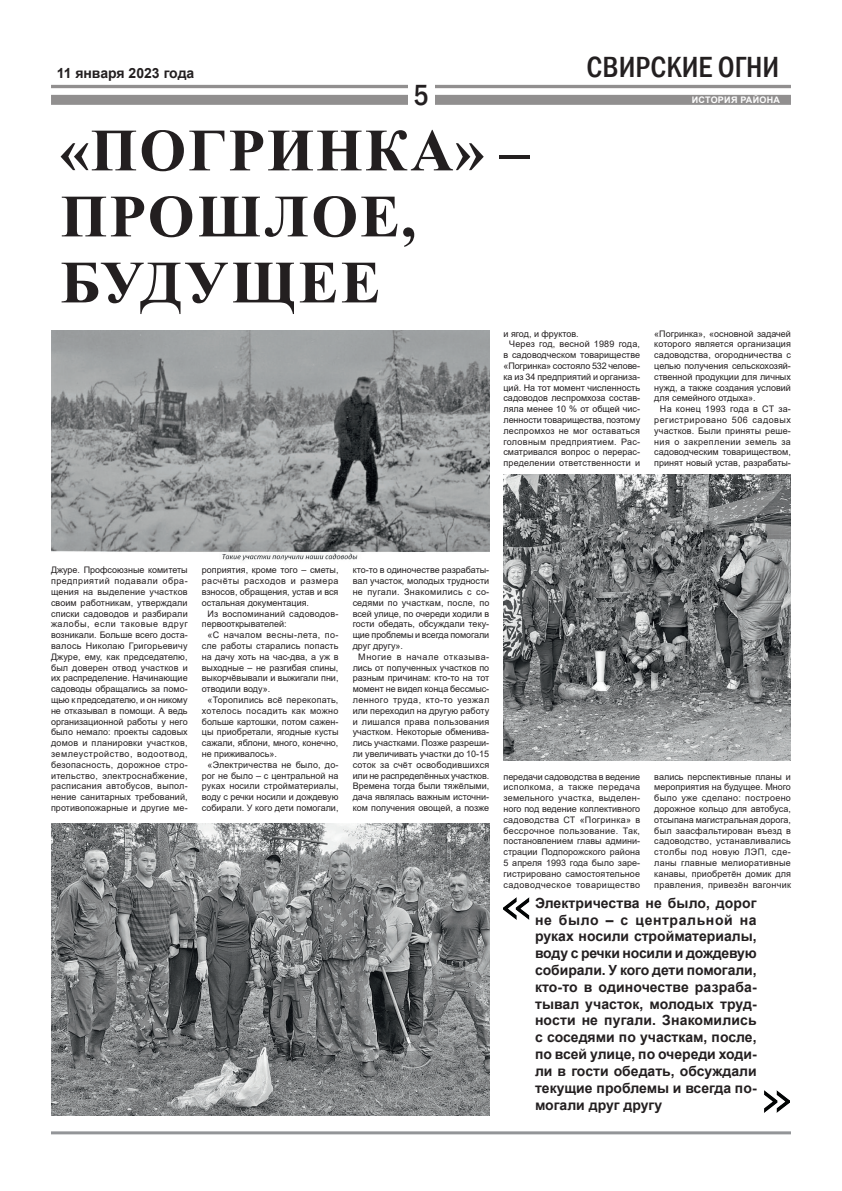
<style>
.page{position:relative;width:842px;height:1191px;background:#fff}
.page>*{position:absolute;margin:0;border:0;box-sizing:border-box;transform-origin:0 0}
.Основной_заголовок{font:700 60px "Times New Roman";letter-spacing:.035em;color:#231f20}
.Основной_текст{font:500 condensed 30px "Franklin Gothic";color:#231f20}
.Основной_текст-2{font:700 14px/16.8px "Arial";color:#231f20;text-align:justify}
.Основной_текст-3{font:9px/10.8px "Arial";color:#231f20;text-align:justify}
.Основной_текст-4{font:700 9px "Arial";letter-spacing:.035em;color:#fff}
</style>
<div class="page">
<hr style="left:51px;top:85px;width:740px;height:3px;background:#231f20">
<div style="left:51px;top:95px;width:740px;height:10px;background:#918f8f"></div>
<div style="left:408px;top:84px;width:27px;height:23px;background:#fff"></div>
<hr style="left:51px;top:1131px;width:740px;height:3px;background:#939598">
<img style="left:51px;top:330px;width:438px;height:231px">
<img style="left:503px;top:475px;width:288px;height:285px">
<img style="left:51px;top:823px;width:438px;height:292px">
<img style="left:503px;top:897px;width:26px;height:22px">
<img style="left:764px;top:1090px;width:25px;height:22px">
<p class="Основной_текст-2" style="left:57px;top:65px;width:139px">11 января 2023 года</p>
<p class="Основной_текст" style="left:414px;top:75px;width:17px">5</p>
<p class="Основной_заголовок" style="left:60px;top:107px;width:472px">«ПОГРИНКА» –</p>
<p class="Основной_заголовок" style="left:61px;top:173px;width:357px">ПРОШЛОЕ,</p>
<p class="Основной_заголовок" style="left:61px;top:239px;width:322px">БУДУЩЕЕ</p>
<p class="Основной_текст" style="left:587px;top:48px;width:194px">СВИРСКИЕ ОГНИ</p>
<p class="Основной_текст-4" style="left:692px;top:94px;width:90px">ИСТОРИЯ РАЙОНА</p>
<p class="Основной_текст-3" style="left:503px;top:328px;width:77px">и ягод, и фруктов.</p>
<p class="Основной_текст-3" style="left:503px;top:339px;width:138px;text-indent:6px">Через год, весной 1989 года, в садоводческом товариществе «Погринка» состояло 532 челове&shy;ка из 34 предприятий и организа&shy;ций. На тот момент численность садоводов леспромхоза состав&shy;ляла менее 10 % от общей чис&shy;ленности товарищества, поэтому леспромхоз не мог оставаться головным предприятием. Рас&shy;сматривался вопрос о перерас&shy;пределении ответственности и</p>
<p class="Основной_текст-3" style="left:654px;top:328px;width:138px">«Погринка», «основной задачей которого является организация садоводства, огородничества с целью получения сельскохозяй&shy;ственной продукции для личных нужд, а также создания условий для семейного отдыха».</p>
<p class="Основной_текст-3" style="left:654px;top:403px;width:138px;text-indent:6px">На конец 1993 года в СТ за&shy;регистрировано 506 садовых участков. Были приняты реше&shy;ния о закреплении земель за садоводческим товариществом, принят новый устав, разрабаты-</p>
<p class="Основной_текст-3" style="left:51px;top:565px;width:138px">Джуре. Профсоюзные комитеты предприятий подавали обра&shy;щения на выделение участков своим работникам, утверждали списки садоводов и разбирали жалобы, если таковые вдруг возникали. Больше всего доста&shy;валось Николаю Григорьевичу Джуре, ему, как председателю, был доверен отвод участков и их распределение. Начинающие садоводы обращались за помо&shy;щью к председателю, и он никому не отказывал в помощи. А ведь организационной работы у него было немало: проекты садовых домов и планировки участков, землеустройство, водоотвод, безопасность, дорожное стро&shy;ительство, электроснабжение, расписания автобусов, выпол&shy;нение санитарных требований, противопожарные и другие ме-</p>
<p class="Основной_текст-3" style="left:202px;top:565px;width:138px">роприятия, кроме того – сметы, расчёты расходов и размера взносов, обращения, устав и вся остальная документация.</p>
<p class="Основной_текст-3" style="left:202px;top:608px;width:138px;text-indent:6px">Из воспоминаний садоводов&shy;первооткрывателей:</p>
<p class="Основной_текст-3" style="left:202px;top:629px;width:138px;text-indent:6px">«С началом весны-лета, по&shy;сле работы старались попасть на дачу хоть на час-два, а уж в выходные – не разгибая спины, выкорчёвывали и выжигали пни, отводили воду».</p>
<p class="Основной_текст-3" style="left:202px;top:694px;width:138px;text-indent:6px">«Торопились всё перекопать, хотелось посадить как можно больше картошки, потом сажен&shy;цы приобретали, ягодные кусты сажали, яблони, много, конечно, не приживалось».</p>
<p class="Основной_текст-3" style="left:202px;top:759px;width:138px;text-indent:6px">«Электричества не было, до&shy;рог не было – с центральной на руках носили стройматериалы, воду с речки носили и дождевую собирали. У кого дети помогали,</p>
<p class="Основной_текст-3" style="left:353px;top:565px;width:138px">кто-то в одиночестве разрабаты&shy;вал участок, молодых трудности не пугали. Знакомились с со&shy;седями по участкам, после, по всей улице, по очереди ходили в гости обедать, обсуждали теку&shy;щие проблемы и всегда помогали друг другу».</p>
<p class="Основной_текст-3" style="left:353px;top:651px;width:138px;text-indent:6px">Многие в начале отказыва&shy;лись от полученных участков по разным причинам: кто-то на тот момент не видел конца бессмыс&shy;ленного труда, кто-то уезжал или переходил на другую работу и лишался права пользования участком. Некоторые обменива&shy;лись участками. Позже разреши&shy;ли увеличивать участки до 10-15 соток за счёт освободившихся или не распределённых участков.<br>Времена тогда были тяжёлыми, дача являлась важным источни&shy;ком получения овощей, а позже</p>
<p class="Основной_текст-3" style="left:503px;top:771px;width:138px">передачи садоводства в ведение исполкома, а также передача земельного участка, выделен&shy;ного под ведение коллективного садоводства СТ «Погринка» в бессрочное пользование. Так, постановлением главы админи&shy;страции Подпорожского района 5 апреля 1993 года было заре&shy;гистрировано самостоятельное садоводческое товарищество</p>
<p class="Основной_текст-3" style="left:654px;top:771px;width:138px">вались перспективные планы и мероприятия на будущее. Много было уже сделано: построено дорожное кольцо для автобуса, отсыпана магистральная дорога, был заасфальтирован въезд в садоводство, устанавливались столбы под новую ЛЭП, сде&shy;ланы главные мелиоративные канавы, приобретён домик для правления, привезён вагончик</p>
<p class="Основной_текст-2" style="left:535px;top:894px;width:223px">Электричества не было, дорог не было – с центральной на руках носили стройматериалы, воду с речки носили и дождевую собирали. У кого дети помогали, кто-то в одиночестве разраба&shy;тывал участок, молодых труд&shy;ности не пугали. Знакомились с соседями по участкам, после, по всей улице, по очереди ходи&shy;ли в гости обедать, обсуждали текущие проблемы и всегда по&shy;могали друг другу</p>
</div>
